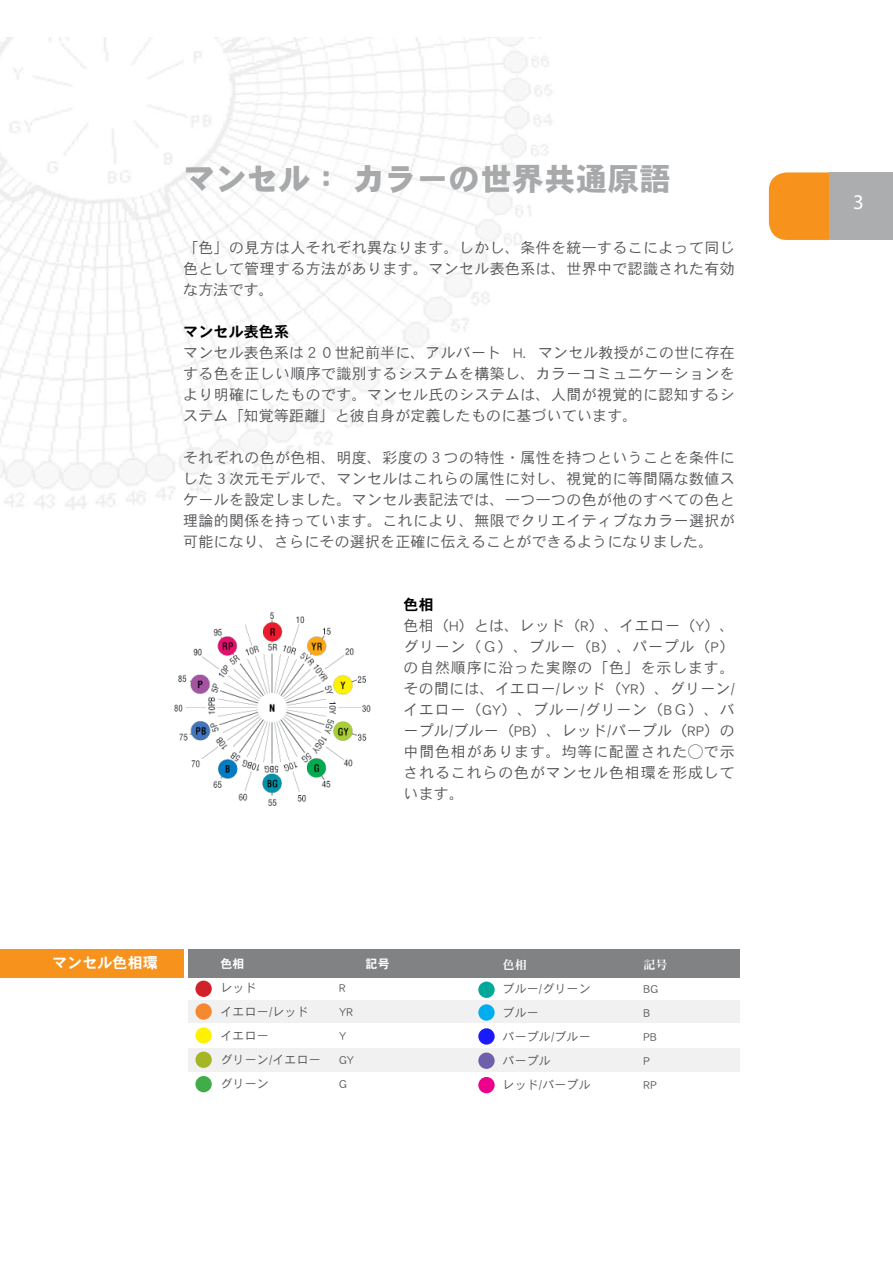
<style>
.page{position:relative;width:893px;height:1263px;background:#fff}
.page>*{position:absolute;margin:0;border:0;box-sizing:border-box;transform-origin:0 0}
.t1{font:31.5px "DFHS Gothic Std W9";letter-spacing:.01em;color:#a7a9ab}
.t2{font:15px/21px "DFHS Gothic Std W3";letter-spacing:.02em;color:#58585b;text-align:justify}
.t3{font:15px "DFHS Gothic Std W7";letter-spacing:.01em;color:#000}
.t4{font:15px "DFHS Gothic Std W7";letter-spacing:.01em;color:#fff}
.t5{font:12px "DFHS Gothic Std W3";letter-spacing:.01em;color:#58585b}
.t6{font:12px "DFHS Gothic Std W7";color:#fff}
.t7{font:12px "DFHS Mincho Std W7";color:#fff}
</style>
<div class="page">
<div style="left:188px;top:1000px;width:551px;height:23px;background:#f1f1f2"></div>
<div style="left:188px;top:949px;width:551px;height:29px;background:#808284"></div>
<div style="left:188px;top:1048px;width:551px;height:23px;background:#f1f1f2"></div>
<div style="left:0;top:949px;width:183px;height:29px;background:#f7921d"></div>
<img style="left:174px;top:611px;width:197px;height:195px">
<div style="left:195px;top:980px;width:17px;height:17px;background:#d22229;border-radius:50%"></div>
<div style="left:195px;top:1003px;width:17px;height:17px;background:#f68930;border-radius:50%"></div>
<div style="left:195px;top:1027px;width:17px;height:17px;background:#fff200;border-radius:50%"></div>
<div style="left:195px;top:1051px;width:17px;height:17px;background:#a6b524;border-radius:50%"></div>
<div style="left:195px;top:1076px;width:17px;height:16px;background:#41ad48;border-radius:50%"></div>
<div style="left:478px;top:981px;width:17px;height:17px;background:#00a897;border-radius:50%"></div>
<div style="left:478px;top:1004px;width:17px;height:17px;background:#00adef;border-radius:50%"></div>
<div style="left:478px;top:1028px;width:17px;height:16px;background:#1a1aff;border-radius:50%"></div>
<div style="left:478px;top:1052px;width:17px;height:17px;background:#6e60aa;border-radius:50%"></div>
<div style="left:478px;top:1077px;width:17px;height:16px;background:#ec008c;border-radius:50%"></div>
<svg style="left:769px;top:172px;width:124px;height:68px;background:#cfa26c"></svg>
<h1 class="t1" style="left:183px;top:161px;width:489px">マンセル： カラーの世界共通原語</h1>
<p class="t2" style="left:183px;top:236px;width:553px">「色」の見方は人それぞれ異なります。しかし、条件を統一するこによって同じ色として管理する方法があります。マンセル表色系は、世界中で認識された有効な方法です。</p>
<p class="t3" style="left:183px;top:323px;width:107px">マンセル表色系</p>
<p class="t2" style="left:183px;top:341px;width:553px">マンセル表色系は２０世紀前半に、アルバート H. マンセル教授がこの世に存在する色を正しい順序で識別するシステムを構築し、カラーコミュニケーションをより明確にしたものです。マンセル氏のシステムは、人間が視覚的に認知するシステム「知覚等距離」と彼自身が定義したものに基づいています。</p>
<p class="t2" style="left:183px;top:446px;width:553px">それぞれの色が色相、明度、彩度の３つの特性・属性を持つということを条件にした３次元モデルで、マンセルはこれらの属性に対し、視覚的に等間隔な数値スケールを設定しました。マンセル表記法では、一つ一つの色が他のすべての色と理論的関係を持っています。これにより、無限でクリエイティブなカラー選択が可能になり、さらにその選択を正確に伝えることができるようになりました。</p>
<p class="t3" style="left:404px;top:596px;width:32px">色相</p>
<p class="t2" style="left:404px;top:614px;width:333px">色相（H）とは、レッド（R）、イエロー（Y）、グリーン（Ｇ）、ブルー（B）、パープル（P）の自然順序に沿った実際の「色」を示します。その間には、イエロー/レッド（YR）、グリーン/イエロー（GY）、ブルー/グリーン（BＧ）、バープル/ブルー（PB）、レッド/パープル（RP）の中間色相があります。均等に配置された◯で示されるこれらの色がマンセル色相環を形成しています。</p>
<p class="t4" style="left:52px;top:955px;width:107px">マンセル色相環</p>
<p class="t6" style="left:220px;top:957px;width:26px">色相</p>
<p class="t6" style="left:366px;top:957px;width:26px">記号</p>
<p class="t5" style="left:220px;top:981px;width:38px">レッド</p>
<p class="t5" style="left:339px;top:981px;width:8px">R</p>
<p class="t5" style="left:220px;top:1005px;width:90px">イエロー/レッド</p>
<p class="t5" style="left:339px;top:1005px;width:16px">YR</p>
<p class="t5" style="left:220px;top:1029px;width:50px">イエロー</p>
<p class="t5" style="left:339px;top:1029px;width:9px">Y</p>
<p class="t5" style="left:220px;top:1053px;width:102px">グリーン/イエロー</p>
<p class="t5" style="left:339px;top:1053px;width:16px">GY</p>
<p class="t5" style="left:220px;top:1077px;width:50px">グリーン</p>
<p class="t5" style="left:339px;top:1077px;width:9px">G</p>
<p class="t7" style="left:502px;top:958px;width:26px">色相</p>
<p class="t7" style="left:643px;top:958px;width:26px">記号</p>
<p class="t5" style="left:502px;top:982px;width:90px">ブルー/グリーン</p>
<p class="t5" style="left:643px;top:982px;width:16px">BG</p>
<p class="t5" style="left:502px;top:1006px;width:38px">ブルー</p>
<p class="t5" style="left:643px;top:1006px;width:8px">B</p>
<p class="t5" style="left:502px;top:1030px;width:90px">パープル/ブルー</p>
<p class="t5" style="left:643px;top:1030px;width:15px">PB</p>
<p class="t5" style="left:502px;top:1054px;width:50px">パープル</p>
<p class="t5" style="left:643px;top:1054px;width:8px">P</p>
<p class="t5" style="left:502px;top:1078px;width:90px">レッド/パープル</p>
<p class="t5" style="left:643px;top:1078px;width:15px">RP</p>
</div>
